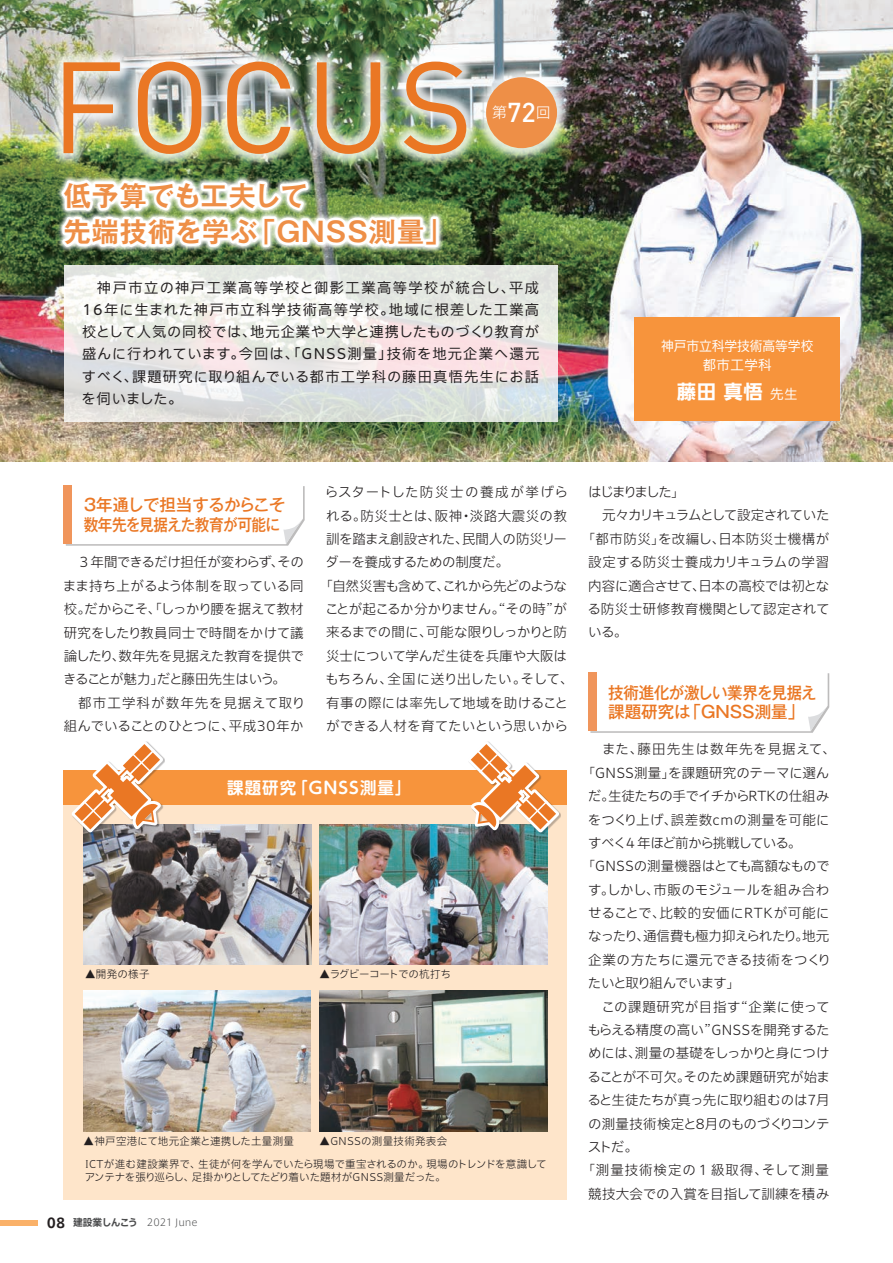
<style>
.page{position:relative;width:893px;height:1263px;background:#fff}
.page>*{position:absolute;margin:0;border:0;box-sizing:border-box;transform-origin:0 0}
.t1{font:127.5px "DIN";letter-spacing:.05em;color:#ea7724}
.t2{font:700 27px/36.2px "Gothic MB101 Pro De";letter-spacing:.04em;color:#ee8f47}
.t3{font:700 19.5px "Iwa UD Go Dsp Pro";color:#fff}
.t4{font:500 16.5px/19.2px "Gothic MB101 Pr 6 N";letter-spacing:-.03em;color:#ea7724}
.t5{font:500 16.5px/19.2px "Gothic MB101 Pr 6 N";letter-spacing:-.03em;color:#ea7724;scale:.94 1}
.t6{font:700 16.5px "UD Shin M Go Pr 6 N De";letter-spacing:.06em;color:#fff}
.t7{font:300 15px "Axis Std";color:#fff}
.t8{font:100 14.25px/22.4px "Iwa UCDA Goth Std";letter-spacing:.075em;color:#231f20;text-align:justify}
.t9{font:300 13.5px/23.4px "Iwa UCDA Goth Std";letter-spacing:-.005em;color:#231f20}
.t10{font:300 13.5px "Iwa UCDA Goth Std";letter-spacing:-.025em;color:#231f20}
.t11{font:300 13.5px "Iwa UCDA Goth Std";letter-spacing:-.07em;color:#231f20}
.t12{font:300 13.5px "Iwa UCDA Goth Std";letter-spacing:.015em;color:#231f20}
.t13{font:300 13.5px "Iwa UCDA Goth Std";letter-spacing:-.035em;color:#231f20}
.t14{font:300 13.5px "Iwa UCDA Goth Std";letter-spacing:.035em;color:#231f20}
.t15{font:300 13.5px "Iwa UCDA Goth Std";letter-spacing:-.03em;color:#231f20}
.t16{font:300 13.5px "Iwa UCDA Goth Std";letter-spacing:.04em;color:#231f20}
.t17{font:300 13.5px "Iwa UCDA Goth Std";letter-spacing:.07em;color:#231f20}
.t18{font:300 13.5px "Iwa UCDA Goth Std";letter-spacing:-.075em;color:#231f20}
.t19{font:300 13.5px "Iwa UCDA Goth Std";letter-spacing:.02em;color:#231f20}
.t20{font:300 13.5px "Iwa UCDA Goth Std";letter-spacing:.055em;color:#231f20}
.t21{font:300 13.5px "Iwa UCDA Goth Std";letter-spacing:.025em;color:#231f20}
.t22{font:300 13.5px "Iwa UCDA Goth Std";letter-spacing:.1em;color:#231f20}
.t23{font:100 13.5px/19.2px "Iwa UCDA Goth Std";letter-spacing:-.01em;color:#fff;text-align:center;scale:.95 1}
.t24{font:300 13.5px "Iwa UCDA Goth Std";letter-spacing:-.13em;color:#231f20}
.t25{font:300 10.5px/13.8px "Iwa UCDA Goth Std";letter-spacing:.015em;color:#231f20}
.t26{font:300 10.5px "Iwa UCDA Goth Std";letter-spacing:-.03em;color:#231f20}
.t27{font:300 9.75px "Axis Std";color:#4b4c4d}
.s1{font-family:"DIN";font-weight:500;font-size:27px}
.s2{font-family:"Iwa UCDA Goth Std";font-weight:100;font-size:13.5px}
.s3{font-weight:700;font-size:13.5px;color:#231f20}
.s4{font-weight:700}
</style>
<div class="page">
<img style="left:0;top:0;width:893px;height:462px">
<div style="left:0;top:1219px;width:38px;height:6px;background:#fab169"></div>
<div style="left:64px;top:770px;width:503px;height:429px;background:#fee5ca"></div>
<svg style="left:65px;top:486px;width:240px;height:60px"></svg>
<div style="left:64px;top:485px;width:8px;height:59px;background:#f0955b"></div>
<svg style="left:590px;top:673px;width:239px;height:60px"></svg>
<div style="left:588px;top:672px;width:9px;height:59px;background:#f0955b"></div>
<div style="left:635px;top:317px;width:205px;height:103px;background:#f7943c"></div>
<div style="left:49px;top:48px;width:432px;height:120px;background:#fff;opacity:.8"></div>
<div style="left:472px;top:63px;width:99px;height:99px;background:#fff;opacity:.8"></div>
<div style="left:486px;top:77px;width:71px;height:71px;background:#ee8f47;border-radius:50%"></div>
<div style="left:64px;top:771px;width:503px;height:34px;background:#f7943c"></div>
<img style="left:84px;top:824px;width:227px;height:140px">
<img style="left:320px;top:991px;width:227px;height:140px">
<img style="left:320px;top:824px;width:227px;height:140px">
<img style="left:84px;top:991px;width:227px;height:140px">
<img style="left:30px;top:175px;width:411px;height:115px">
<svg style="left:64px;top:265px;width:493px;height:156px"></svg>
<svg style="left:465px;top:741px;width:96px;height:94px"></svg>
<svg style="left:69px;top:741px;width:96px;height:94px"></svg>
<h1 class="t1" style="left:50px;top:28px;width:425px">FOCUS</h1>
<p class="t7" style="left:492px;top:101px;width:60px">第<span class="s1">72</span>回</p>
<h2 class="t2" style="left:64px;top:174px;width:390px">低予算でも工夫して<br>先端技術を学ぶ「GNSS測量」</h2>
<p class="t8" style="left:82px;top:275px;width:459px;text-indent:15px">神戸市立の神戸工業高等学校と御影工業高等学校が統合し、平成16年に生まれた神戸市立科学技術高等学校。地域に根差した工業高校として人気の同校では、地元企業や大学と連携したものづくり教育が盛んに行われています。今回は、「GNSS測量」技術を地元企業へ還元すべく、課題研究に取り組んでいる都市工学科の藤田真悟先生にお話を伺いました。</p>
<p class="t23" style="left:661px;top:336px;width:162px">神戸市立科学技術高等学校都市工学科</p>
<h3 class="t3" style="left:677px;top:377px;width:122px">藤田 真悟 <span class="s2">先生</span></h3>
<p class="t4" style="left:84px;top:495px;width:203px">3年通しで担当するからこそ数年先を見据えた教育が可能に</p>
<p class="t9" style="left:63px;top:550px;width:244px">　３年間できるだけ担任が変わらず、そのまま持ち上がるよう体制を取っている同校。だからこそ、「しっかり腰を据えて教材研究をしたり教員同士で時間をかけて議論したり、数年先を見据えた教育を提供できることが魅力」だと藤田先生はいう。<br>　都市工学科が数年先を見据えて取り組んでいることのひとつに、平成30年か</p>
<p class="t22" style="left:325px;top:482px;width:245px">らスタートした防災士の養成が挙げら</p>
<p class="t14" style="left:326px;top:506px;width:242px">れる。防災士とは、阪神・淡路大震災の教</p>
<p class="t10" style="left:326px;top:529px;width:243px">訓を踏まえ創設された、民間人の防災リー</p>
<p class="t10" style="left:325px;top:553px;width:185px">ダーを養成するための制度だ。</p>
<p class="t11" style="left:319px;top:576px;width:249px">「自然災害も含めて、これから先どのような</p>
<p class="t13" style="left:325px;top:599px;width:243px">ことが起こるか分かりません。“その時”が</p>
<p class="t13" style="left:326px;top:623px;width:242px">来るまでの間に、可能な限りしっかりと防</p>
<p class="t9" style="left:326px;top:643px;width:243px">災士について学んだ生徒を兵庫や大阪は</p>
<p class="t9" style="left:325px;top:667px;width:250px">もちろん、全国に送り出したい。そして、</p>
<p class="t21" style="left:326px;top:693px;width:243px">有事の際には率先して地域を助けること</p>
<p class="t9" style="left:326px;top:713px;width:244px">ができる人材を育てたいという思いから</p>
<p class="t6" style="left:227px;top:774px;width:186px">課題研究「GNSS測量」</p>
<p class="t25" style="left:85px;top:966px;width:66px">▲開発の様子</p>
<p class="t26" style="left:320px;top:967px;width:133px">▲ラグビーコートでの杭打ち</p>
<p class="t25" style="left:84px;top:1133px;width:212px">▲神戸空港にて地元企業と連携した土量測量</p>
<p class="t25" style="left:320px;top:1133px;width:129px">▲GNSSの測量技術発表会</p>
<p class="t25" style="left:85px;top:1156px;width:463px">ICTが進む建設業界で、生徒が何を学んでいたら現場で重宝されるのか。現場のトレンドを意識してアンテナを張り巡らし、足掛かりとしてたどり着いた題材がGNSS測量だった。</p>
<p class="t27" style="left:47px;top:1215px;width:152px"><span class="s3">08</span> <span class="s4">建設業しんこう</span> 2021 June</p>
<p class="t24" style="left:588px;top:482px;width:98px">はじまりました」</p>
<p class="t18" style="left:588px;top:506px;width:243px">　元々カリキュラムとして設定されていた</p>
<p class="t14" style="left:582px;top:529px;width:249px">「都市防災」を改編し、日本防災士機構が</p>
<p class="t12" style="left:588px;top:553px;width:242px">設定する防災士養成カリキュラムの学習</p>
<p class="t15" style="left:588px;top:576px;width:242px">内容に適合させて、日本の高校では初とな</p>
<p class="t16" style="left:587px;top:599px;width:244px">る防災士研修教育機関として認定されて</p>
<p class="t9" style="left:588px;top:620px;width:40px">いる。</p>
<p class="t5" style="left:608px;top:682px;width:223px">技術進化が激しい業界を見据え課題研究は「GNSS測量」</p>
<p class="t17" style="left:588px;top:740px;width:249px">　また、藤田先生は数年先を見据えて、</p>
<p class="t9" style="left:582px;top:760px;width:249px">「GNSS測量」を課題研究のテーマに選ん</p>
<p class="t9" style="left:588px;top:783px;width:243px">だ。生徒たちの手でイチからRTKの仕組み</p>
<p class="t19" style="left:588px;top:810px;width:243px">をつくり上げ、誤差数cmの測量を可能に</p>
<p class="t11" style="left:588px;top:833px;width:215px">すべく４年ほど前から挑戦している。</p>
<p class="t9" style="left:582px;top:854px;width:249px">「GNSSの測量機器はとても高額なもので</p>
<p class="t12" style="left:588px;top:880px;width:243px">す。しかし、市販のモジュールを組み合わ</p>
<p class="t20" style="left:588px;top:903px;width:243px">せることで、比較的安価にRTKが可能に</p>
<p class="t11" style="left:588px;top:927px;width:243px">なったり、通信費も極力抑えられたり。地元</p>
<p class="t12" style="left:588px;top:950px;width:244px">企業の方たちに還元できる技術をつくり</p>
<p class="t11" style="left:588px;top:973px;width:154px">たいと取り組んでいます」</p>
<p class="t16" style="left:588px;top:997px;width:243px">　この課題研究が目指す“企業に使って</p>
<p class="t9" style="left:587px;top:1017px;width:244px">もらえる精度の高い”GNSSを開発するた</p>
<p class="t10" style="left:588px;top:1044px;width:243px">めには、測量の基礎をしっかりと身につけ</p>
<p class="t9" style="left:587px;top:1064px;width:244px">ることが不可欠。そのため課題研究が始ま</p>
<p class="t10" style="left:587px;top:1090px;width:244px">ると生徒たちが真っ先に取り組むのは7月</p>
<p class="t15" style="left:588px;top:1114px;width:243px">の測量技術検定と8月のものづくりコンテ</p>
<p class="t9" style="left:588px;top:1134px;width:52px">ストだ。</p>
<p class="t17" style="left:582px;top:1161px;width:249px">「測量技術検定の１級取得、そして測量</p>
<p class="t9" style="left:588px;top:1181px;width:242px">競技大会での入賞を目指して訓練を積み</p>
</div>
